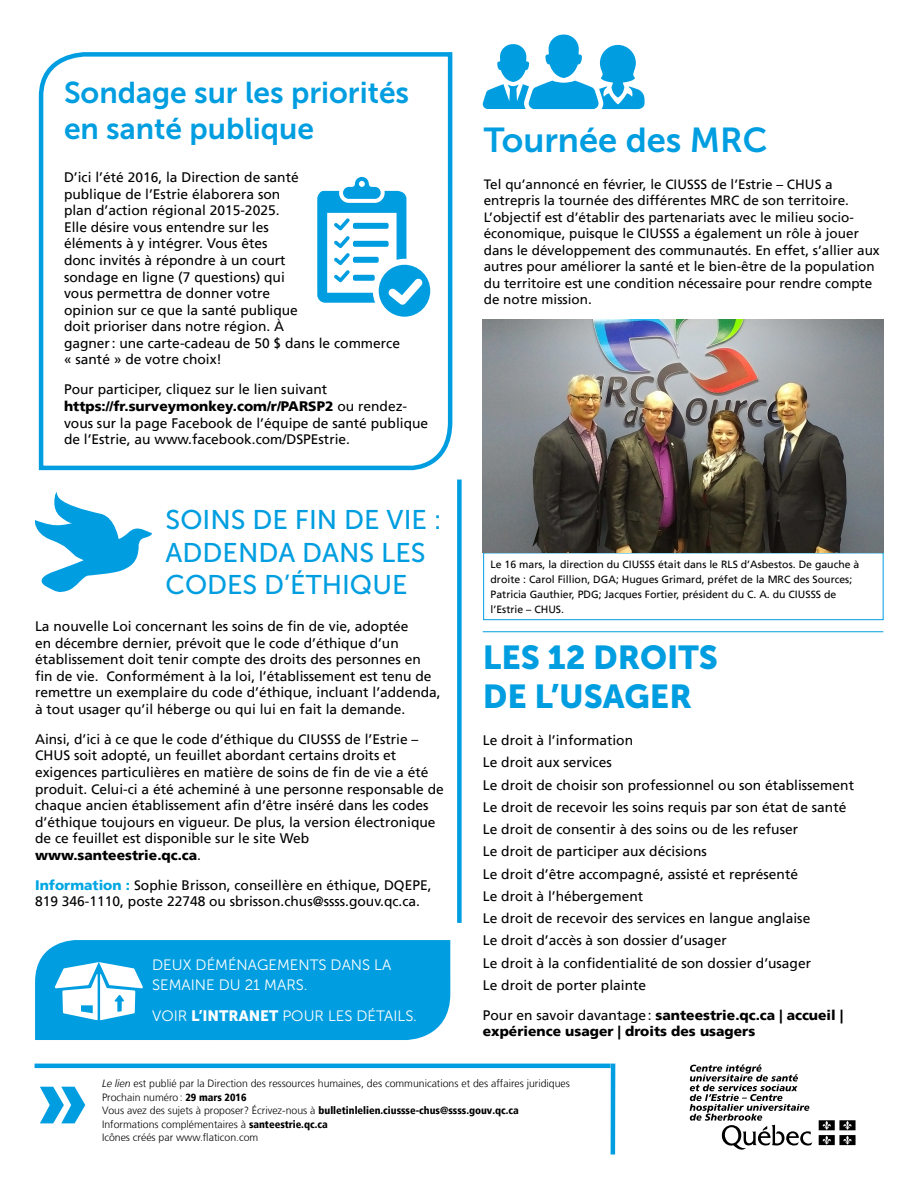
<style>
.page{position:relative;width:918px;height:1188px;background:#fff}
.page>*{position:absolute;margin:0;border:0;box-sizing:border-box;transform-origin:0 0}
.t1{font:34.5px "Museo Sans 700";color:#009ee0}
.t2{font:33px/39px "Museo Sans 900";color:#009ee0}
.t3{font:30px/36px "Museo Sans 700";color:#009ee0}
.t4{font:27px/32.4px "Museo Sans 500";color:#009ee0}
.t5{font:15px/19.8px "Museo Sans 300";color:#fff}
.t6{font:13.8px/16.5px "Frutiger LT";color:#000}
.t7{font:900 13.8px/16.5px "Frutiger LT";color:#000}
.t8{font:13.5px/16.5px "Frutiger LT";color:#000}
.t9{font:300 10.5px/13.5px "Frutiger LT";color:#000}
.t10{font:10.5px/15px "Frutiger LT";color:#000}
.t11{font:300 10.5px "Frutiger CE";color:#000}
.s1{font-weight:900}
.s2{font-weight:900;color:#00a7e3}
.s3{font-family:"Museo Sans 900"}
.s4{font-weight:400}
.s5{font-style:italic}
.s6{font-weight:900;font-stretch:condensed}
</style>
<div class="page">
<svg style="left:40px;top:1087px;width:45px;height:36px"></svg>
<hr style="left:611px;top:1064px;width:4px;height:91px;background:#009ee0">
<hr style="left:35px;top:1064px;width:576px;height:4px;background:#009ee0">
<svg style="left:819px;top:1120px;width:37px;height:25px"></svg>
<svg style="left:690px;top:1064px;width:122px;height:86px"></svg>
<svg style="left:35px;top:940px;width:415px;height:100px;background:#19a7e3"></svg>
<svg style="left:38px;top:52px;width:415px;height:419px"></svg>
<svg style="left:317px;top:177px;width:113px;height:140px"></svg>
<svg style="left:35px;top:491px;width:117px;height:100px"></svg>
<svg style="left:483px;top:35px;width:162px;height:74px"></svg>
<div style="left:483px;top:553px;width:400px;height:67px;border:1px solid #009ee0"></div>
<div style="left:457px;top:480px;width:5px;height:443px;background:#009ee0"></div>
<img style="left:483px;top:320px;width:401px;height:233px">
<hr style="left:483px;top:631px;width:400px;height:1px;background:#009ee0">
<h3 class="t3" style="left:64px;top:74px;width:347px">Sondage sur les priorités en santé publique</h3>
<p class="t6" style="left:64px;top:169px;width:338px">D’ici l’été 2016, la Direction de santé<br>publique de l’Estrie élaborera son<br>plan d’action régional 2015-2025.<br>Elle désire vous entendre sur les<br>éléments à y intégrer. Vous êtes<br>donc invités à répondre à un court<br>sondage en ligne (7 questions) qui<br>vous permettra de donner votre<br>opinion sur ce que la santé publique<br>doit prioriser dans notre région. À<br>gagner: une carte-cadeau de 50 $ dans le commerce « santé » de votre choix!</p>
<p class="t6" style="left:64px;top:381px;width:366px">Pour participer, cliquez sur le lien suivant <span class="s1">https://fr.surveymonkey.com/r/PARSP2</span> ou rendez&shy;vous sur la page Facebook de l’équipe de santé publique de l’Estrie, au www.facebook.com/DSPEstrie.</p>
<h3 class="t4" style="left:166px;top:504px;width:278px">SOINS DE FIN DE VIE :<br>ADDENDA DANS LES<br>CODES D’ÉTHIQUE</h3>
<p class="t6" style="left:35px;top:618px;width:407px">La nouvelle Loi concernant les soins de fin de vie, adoptée<br>en décembre dernier, prévoit que le code d’éthique d’un établissement doit tenir compte des droits des personnes en fin de vie. Conformément à la loi, l’établissement est tenu de remettre un exemplaire du code d’éthique, incluant l’addenda, à tout usager qu’il héberge ou qui lui en fait la demande.</p>
<p class="t6" style="left:35px;top:731px;width:410px">Ainsi, d’ici à ce que le code d’éthique du CIUSSS de l’Estrie – CHUS soit adopté, un feuillet abordant certains droits et exigences particulières en matière de soins de fin de vie a été produit. Celui-ci a été acheminé à une personne responsable de chaque ancien établissement afin d’être inséré dans les codes d’éthique toujours en vigueur. De plus, la version électronique de ce feuillet est disponible sur le site Web <span class="s1">www.santeestrie.qc.ca</span>.</p>
<p class="t6" style="left:35px;top:877px;width:398px"><span class="s2">Information :</span> Sophie Brisson, conseillère en éthique, DQEPE,<br>819 346-1110, poste 22748 ou sbrisson.chus@ssss.gouv.qc.ca.</p>
<p class="t5" style="left:152px;top:955px;width:241px">DEUX DÉMÉNAGEMENTS DANS LA<br>SEMAINE DU 21 MARS.</p>
<p class="t5" style="left:152px;top:1006px;width:266px">VOIR <span class="s3">L’INTRANET</span> POUR LES DÉTAILS.</p>
<h1 class="t1" style="left:484px;top:121px;width:285px">Tournée des MRC</h1>
<p class="t8" style="left:484px;top:176px;width:397px">Tel qu’annoncé en février, le CIUSSS de l’Estrie – CHUS a entrepris la tournée des différentes MRC de son territoire.<br>L’objectif est d’établir des partenariats avec le milieu socio&shy;économique, puisque le CIUSSS a également un rôle à jouer dans le développement des communautés. En effet, s’allier aux autres pour améliorer la santé et le bien-être de la population du territoire est une condition nécessaire pour rendre compte de notre mission.</p>
<p class="t10" style="left:491px;top:557px;width:370px">Le 16 mars, la direction du CIUSSS était dans le RLS d’Asbestos. De gauche à droite : Carol Fillion, DGA; Hugues Grimard, préfet de la MRC des Sources; Patricia Gauthier, PDG; Jacques Fortier, président du C. A. du CIUSSS de l’Estrie – CHUS.</p>
<h2 class="t2" style="left:483px;top:638px;width:237px">LES 12 DROITS<br>DE L’USAGER</h2>
<p class="t6" style="left:483px;top:729px;width:373px;line-height:22.2px">Le droit à l’information<br>Le droit aux services<br>Le droit de choisir son professionnel ou son établissement Le droit de recevoir les soins requis par son état de santé Le droit de consentir à des soins ou de les refuser<br>Le droit de participer aux décisions<br>Le droit d’être accompagné, assisté et représenté<br>Le droit à l’hébergement<br>Le droit de recevoir des services en langue anglaise<br>Le droit d’accès à son dossier d’usager<br>Le droit à la confidentialité de son dossier d’usager<br>Le droit de porter plainte</p>
<p class="t7" style="left:483px;top:1007px;width:362px"><span class="s4">Pour en savoir davantage:</span> santeestrie.qc.ca | accueil | expérience usager | droits des usagers</p>
<p class="t9" style="left:102px;top:1077px;width:469px"><span class="s5">Le lien</span> est publié par la Direction des ressources humaines, des communications et des affaires juridiques Prochain numéro: <span class="s6">29 mars 2016<br></span>Vous avez des sujets à proposer? Écrivez-nous à <span class="s6">bulletinlelien.ciussse-chus@ssss.gouv.qc.ca </span>Informations complémentaires à <span class="s6">santeestrie.qc.ca</span></p>
<p class="t11" style="left:102px;top:1132px;width:158px">Icônes créés par www.flaticon.com</p>
</div>
